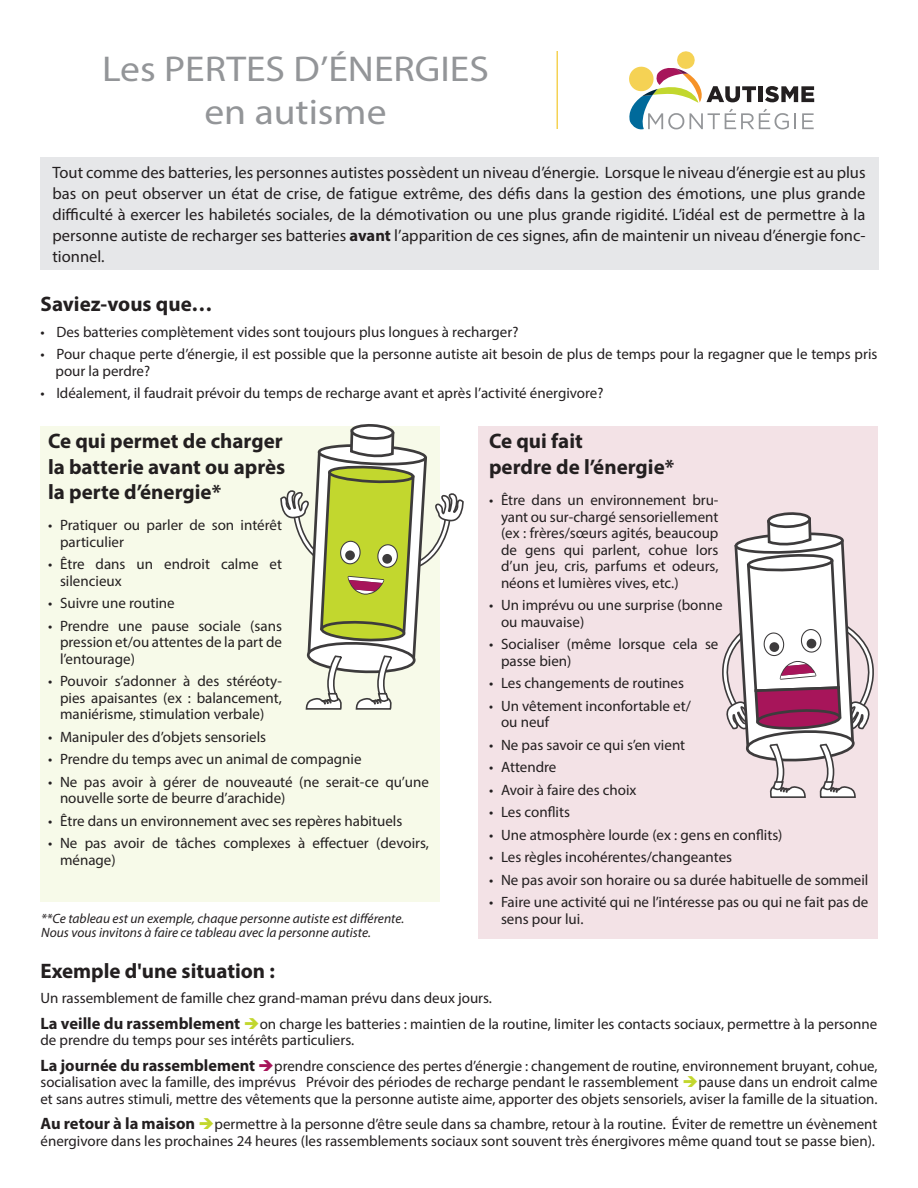
<style>
.page{position:relative;width:918px;height:1188px;background:#fff}
.page>*{position:absolute;margin:0;border:0;box-sizing:border-box;transform-origin:0 0}
.t1{font:36px/43.2px "Myriad Pro";color:#939598;text-align:center;scale:1.1 1}
.t2{font:700 21px/25.2px "Myriad Pro";color:#231f20}
.t3{font:16.5px/21px "Myriad Pro";color:#231f20;text-align:justify}
.t4{font:15px/16.5px "Myriad Pro";color:#231f20}
.t5{font:15px/16.5px "Myriad Pro";color:#231f20;scale:.94 1}
.t6{font:italic 13.5px/15px "Myriad Pro";color:#231f20}
.s1{font-weight:700}
.s2{font-weight:700;font-size:16.5px}
.s3{color:#c2d72e}
.s4{color:#a7155a}
</style>
<div class="page">
<div style="left:40px;top:158px;width:839px;height:112px;background:#e6e7e9"></div>
<svg style="left:629px;top:51px;width:185px;height:79px"></svg>
<hr style="left:556px;top:51px;width:2px;height:78px;background:#f5d254">
<div style="left:40px;top:426px;width:400px;height:476px;background:#f7fae9"></div>
<div style="left:478px;top:426px;width:400px;height:513px;background:#f3e2e6"></div>
<svg style="left:280px;top:424px;width:184px;height:286px"></svg>
<div style="left:345px;top:550px;width:10px;height:10px;background:#3d3b3c;border-radius:50%"></div>
<svg style="left:722px;top:512px;width:152px;height:286px"></svg>
<h1 class="t1" style="left:102px;top:50px;width:353px">Les PERTES D’ÉNERGIES en autisme</h1>
<p class="t3" style="left:52px;top:163px;width:815px">Tout comme des batteries, les personnes autistes possèdent un niveau d’énergie. Lorsque le niveau d’énergie est au plus bas on peut observer un état de crise, de fatigue extrême, des défis dans la gestion des émotions, une plus grande difficulté à exercer les habiletés sociales, de la démotivation ou une plus grande rigidité. L’idéal est de permettre à la personne autiste de recharger ses batteries <span class="s1">avant</span> l’apparition de ces signes, afin de maintenir un niveau d’énergie fonc&shy;tionnel.</p>
<h2 class="t2" style="left:40px;top:294px;width:173px">Saviez-vous que…</h2>
<p class="t4" style="left:40px;top:325px;width:479px">• Des batteries complètement vides sont toujours plus longues à recharger?</p>
<p class="t4" style="left:56px;top:347px;width:823px;text-indent:-15px">• Pour chaque perte d’énergie, il est possible que la personne autiste ait besoin de plus de temps pour la regagner que le temps pris pour la perdre?</p>
<p class="t4" style="left:40px;top:386px;width:565px">• Idéalement, il faudrait prévoir du temps de recharge avant et après l’activité énergivore?</p>
<h2 class="t2" style="left:48px;top:430px;width:239px">Ce qui permet de charger la batterie avant ou après la perte d’énergie*</h2>
<p class="t4" style="left:60px;top:518px;width:224px;text-indent:-12px">• Pratiquer ou parler de son intérêt particulier</p>
<p class="t4" style="left:60px;top:557px;width:224px;text-indent:-12px">• Être dans un endroit calme et silencieux</p>
<p class="t4" style="left:48px;top:596px;width:128px">• Suivre une routine</p>
<p class="t4" style="left:60px;top:619px;width:224px;text-align:justify;text-indent:-12px">• Prendre une pause sociale (sans pression et/ou attentes de la part de l’entourage)</p>
<p class="t4" style="left:60px;top:674px;width:224px;text-align:justify;text-indent:-12px">• Pouvoir s’adonner à des stéréoty&shy;pies apaisantes (ex : balancement, maniérisme, stimulation verbale)</p>
<p class="t4" style="left:48px;top:730px;width:220px">• Manipuler des d’objets sensoriels</p>
<p class="t4" style="left:48px;top:752px;width:315px">• Prendre du temps avec un animal de compagnie</p>
<p class="t4" style="left:60px;top:775px;width:371px;text-indent:-12px">• Ne pas avoir à gérer de nouveauté (ne serait-ce qu’une nouvelle sorte de beurre d’arachide)</p>
<p class="t4" style="left:48px;top:814px;width:356px">• Être dans un environnement avec ses repères habituels</p>
<p class="t4" style="left:60px;top:836px;width:370px;text-indent:-12px">• Ne pas avoir de tâches complexes à effectuer (devoirs, ménage)</p>
<p class="t6" style="left:41px;top:910px;width:365px">**Ce tableau est un exemple, chaque personne autiste est différente.<br>Nous vous invitons à faire ce tableau avec la personne autiste.</p>
<h2 class="t2" style="left:489px;top:430px;width:187px">Ce qui fait<br>perdre de l’énergie*</h2>
<p class="t4" style="left:501px;top:493px;width:219px;text-align:justify;text-indent:-12px">• Être dans un environnement bru&shy;yant ou sur-chargé sensoriellement (ex : frères/sœurs agités, beaucoup de gens qui parlent, cohue lors d’un jeu, cris, parfums et odeurs, néons et lumières vives, etc.)</p>
<p class="t4" style="left:501px;top:598px;width:223px;text-indent:-12px">• Un imprévu ou une surprise (bonne ou mauvaise)</p>
<p class="t4" style="left:501px;top:637px;width:219px;text-indent:-12px">• Socialiser (même lorsque cela se passe bien)</p>
<p class="t4" style="left:489px;top:676px;width:197px">• Les changements de routines</p>
<p class="t5" style="left:501px;top:699px;width:204px;text-indent:-12px">• Un vêtement inconfortable et/ ou neuf</p>
<p class="t4" style="left:489px;top:738px;width:198px">• Ne pas savoir ce qui s’en vient</p>
<p class="t4" style="left:489px;top:760px;width:69px">• Attendre</p>
<p class="t4" style="left:489px;top:783px;width:149px">• Avoir à faire des choix</p>
<p class="t4" style="left:489px;top:805px;width:82px">• Les conflits</p>
<p class="t4" style="left:489px;top:828px;width:295px">• Une atmosphère lourde (ex : gens en conflits)</p>
<p class="t4" style="left:489px;top:850px;width:245px">• Les règles incohérentes/changeantes</p>
<p class="t4" style="left:489px;top:873px;width:381px">• Ne pas avoir son horaire ou sa durée habituelle de sommeil</p>
<p class="t4" style="left:501px;top:895px;width:369px;text-indent:-12px">• Faire une activité qui ne l’intéresse pas ou qui ne fait pas de sens pour lui.</p>
<h2 class="t2" style="left:40px;top:960px;width:236px">Exemple d'une situation :</h2>
<p class="t4" style="left:40px;top:987px;width:838px;line-height:25.5px">Un rassemblement de famille chez grand-maman prévu dans deux jours.<br><span class="s2">La veille du rassemblement</span> <span class="s3">➔</span>on charge les batteries : maintien de la routine, limiter les contacts sociaux, permettre à la personne</p>
<p class="t4" style="left:40px;top:1029px;width:839px;line-height:25.5px">de prendre du temps pour ses intérêts particuliers.<br><span class="s2">La journée du rassemblement</span> <span class="s4">➔</span>prendre conscience des pertes d’énergie : changement de routine, environnement bruyant, cohue,</p>
<p class="t4" style="left:40px;top:1075px;width:838px">socialisation avec la famille, des imprévus Prévoir des périodes de recharge pendant le rassemblement <span class="s3">➔</span>pause dans un endroit calme et sans autres stimuli, mettre des vêtements que la personne autiste aime, apporter des objets sensoriels, aviser la famille de la situation.</p>
<p class="t4" style="left:40px;top:1117px;width:839px"><span class="s2">Au retour à la maison</span> <span class="s3">➔</span>permettre à la personne d’être seule dans sa chambre, retour à la routine. Éviter de remettre un évènement énergivore dans les prochaines 24 heures (les rassemblements sociaux sont souvent très énergivores même quand tout se passe bien).</p>
</div>
